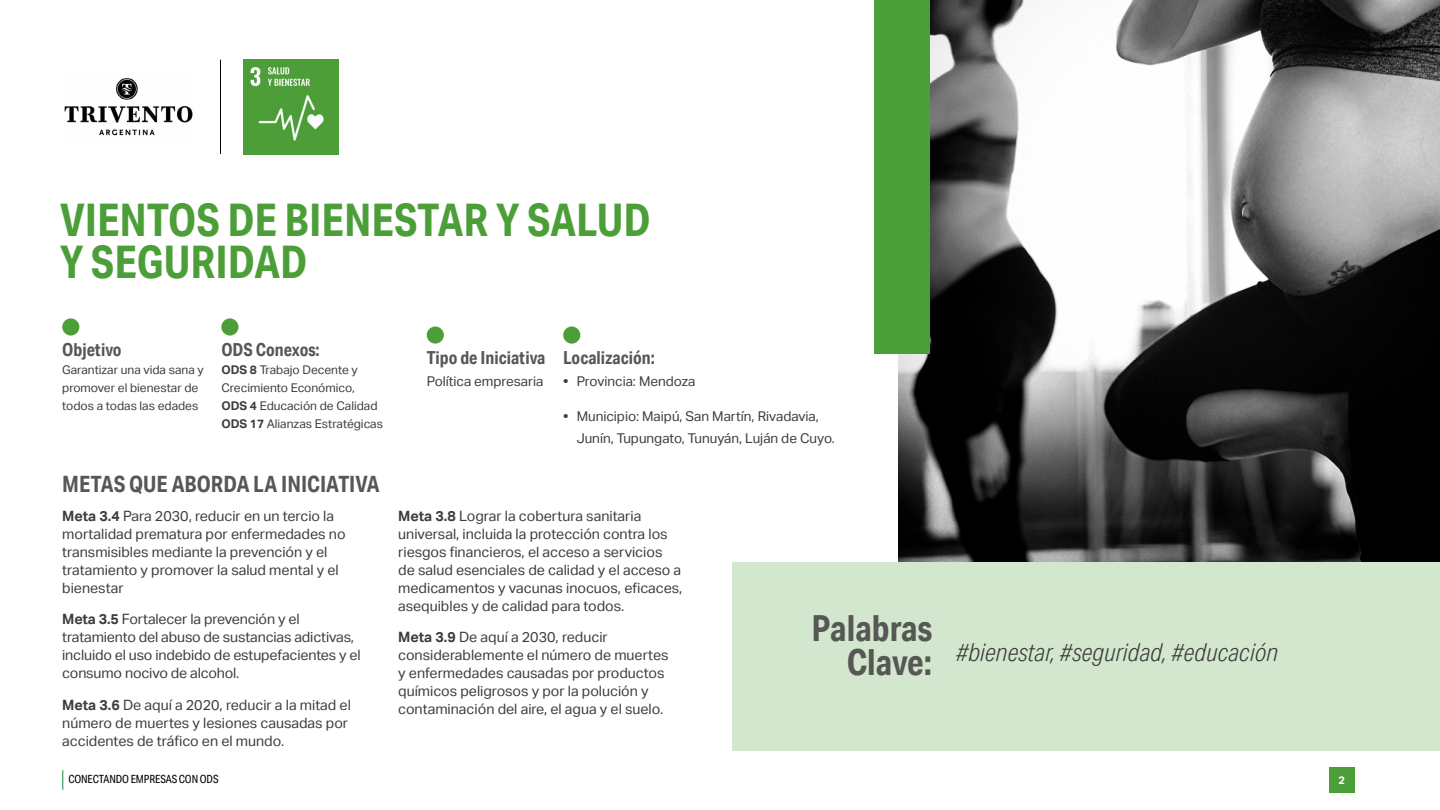
<style>
.page{position:relative;width:1440px;height:810px;background:#fff}
.page>*{position:absolute;margin:0;border:0;box-sizing:border-box;transform-origin:0 0}
.t1{font:700 45px/42.8px "Aktiv Grotesk Cd";color:#4c9f38}
.t2{font:700 36px/33.8px "Aktiv Grotesk Cd";color:#575756;text-align:right}
.t3{font:italic 300 24.75px "Aktiv Grotesk Cd";color:#3c3c3b}
.t4{font:700 22.5px "Aktiv Grotesk Cd";color:#575756}
.t5{font:700 18px "Aktiv Grotesk Cd";color:#575756}
.t6{font:14.25px/18px "Aktiv Grotesk";color:#3c3c3b}
.t7{font:13.5px/21.8px "Aktiv Grotesk";color:#3c3c3b}
.t8{font:12px/18px "Aktiv Grotesk";color:#3c3c3b}
.t9{font:11.25px "Aktiv Grotesk Cd";letter-spacing:-.01em;color:#000}
.t10{font:700 10.88px "Aktiv Grotesk";color:#fff}
.s1{font-weight:700}
</style>
<div class="page">
<svg style="left:62px;top:770px;width:1px;height:20px"></svg>
<div style="left:1329px;top:767px;width:25px;height:26px;background:#4c9f38"></div>
<img style="left:898px;top:0;width:542px;height:562px">
<div style="left:874px;top:0;width:56px;height:354px;background:#4c9f38"></div>
<img style="left:244px;top:60px;width:94px;height:94px">
<hr style="left:220px;top:60px;width:1px;height:94px;background:#000">
<div style="left:62px;top:318px;width:17px;height:18px;background:#4c9f38;border-radius:50%"></div>
<div style="left:221px;top:318px;width:17px;height:18px;background:#4c9f38;border-radius:50%"></div>
<div style="left:563px;top:326px;width:17px;height:18px;background:#4c9f38;border-radius:50%"></div>
<div style="left:732px;top:562px;width:708px;height:189px;background:#d2e7cd"></div>
<div style="left:427px;top:326px;width:17px;height:18px;background:#4c9f38;border-radius:50%"></div>
<img style="left:64px;top:78px;width:129px;height:58px">
<p class="t1" style="left:60px;top:198px;width:592px">VIENTOS DE BIENESTAR Y SALUD<br>Y SEGURIDAD</p>
<p class="t5" style="left:62px;top:339px;width:61px">Objetivo</p>
<p class="t8" style="left:62px;top:361px;width:143px">Garantizar una vida sana y promover el bienestar de todos a todas las edades</p>
<p class="t5" style="left:221px;top:339px;width:100px">ODS Conexos:</p>
<p class="t8" style="left:221px;top:361px;width:138px"><span class="s1">ODS 8</span> Trabajo Decente y<br>Crecimiento Económico,</p>
<p class="t8" style="left:221px;top:397px;width:158px"><span class="s1">ODS 4</span> Educación de Calidad</p>
<p class="t8" style="left:221px;top:415px;width:163px"><span class="s1">ODS 17</span> Alianzas Estratégicas</p>
<p class="t4" style="left:62px;top:470px;width:319px">METAS QUE ABORDA LA INICIATIVA</p>
<p class="t6" style="left:62px;top:507px;width:285px"><span class="s1">Meta 3.4</span> Para 2030, reducir en un tercio la mortalidad prematura por enfermedades no transmisibles mediante la prevención y el tratamiento y promover la salud mental y el bienestar</p>
<p class="t6" style="left:62px;top:611px;width:300px"><span class="s1">Meta 3.5</span> Fortalecer la prevención y el tratamiento del abuso de sustancias adictivas, incluido el uso indebido de estupefacientes y el consumo nocivo de alcohol.</p>
<p class="t6" style="left:62px;top:696px;width:290px"><span class="s1">Meta 3.6</span> De aquí a 2020, reducir a la mitad el número de muertes y lesiones causadas por accidentes de tráfico en el mundo.</p>
<p class="t5" style="left:427px;top:347px;width:120px">Tipo de Iniciativa</p>
<p class="t7" style="left:427px;top:371px;width:118px">Política empresaria</p>
<p class="t5" style="left:563px;top:347px;width:93px">Localización:</p>
<p class="t7" style="left:563px;top:371px;width:134px"><span class="s1">•</span> Provincia: Mendoza</p>
<p class="t7" style="left:577px;top:406px;width:260px;text-indent:-14px"><span class="s1">•</span> Municipio: Maipú, San Martín, Rivadavia,<br>Junín, Tupungato, Tunuyán, Luján de Cuyo.</p>
<p class="t6" style="left:398px;top:507px;width:286px"><span class="s1">Meta 3.8</span> Lograr la cobertura sanitaria universal, incluida la protección contra los riesgos financieros, el acceso a servicios de salud esenciales de calidad y el acceso a medicamentos y vacunas inocuos, eficaces, asequibles y de calidad para todos.</p>
<p class="t6" style="left:398px;top:629px;width:272px"><span class="s1">Meta 3.9</span> De aquí a 2030, reducir considerablemente el número de muertes y enfermedades causadas por productos químicos peligrosos y por la polución y contaminación del aire, el agua y el suelo.</p>
<p class="t2" style="left:811px;top:611px;width:122px">Palabras<br>Clave:</p>
<p class="t3" style="left:956px;top:638px;width:324px">#bienestar, #seguridad, #educación</p>
<p class="t9" style="left:68px;top:773px;width:152px">CONECTANDO EMPRESAS CON ODS</p>
<p class="t10" style="left:1338px;top:774px;width:8px">2</p>
</div>
